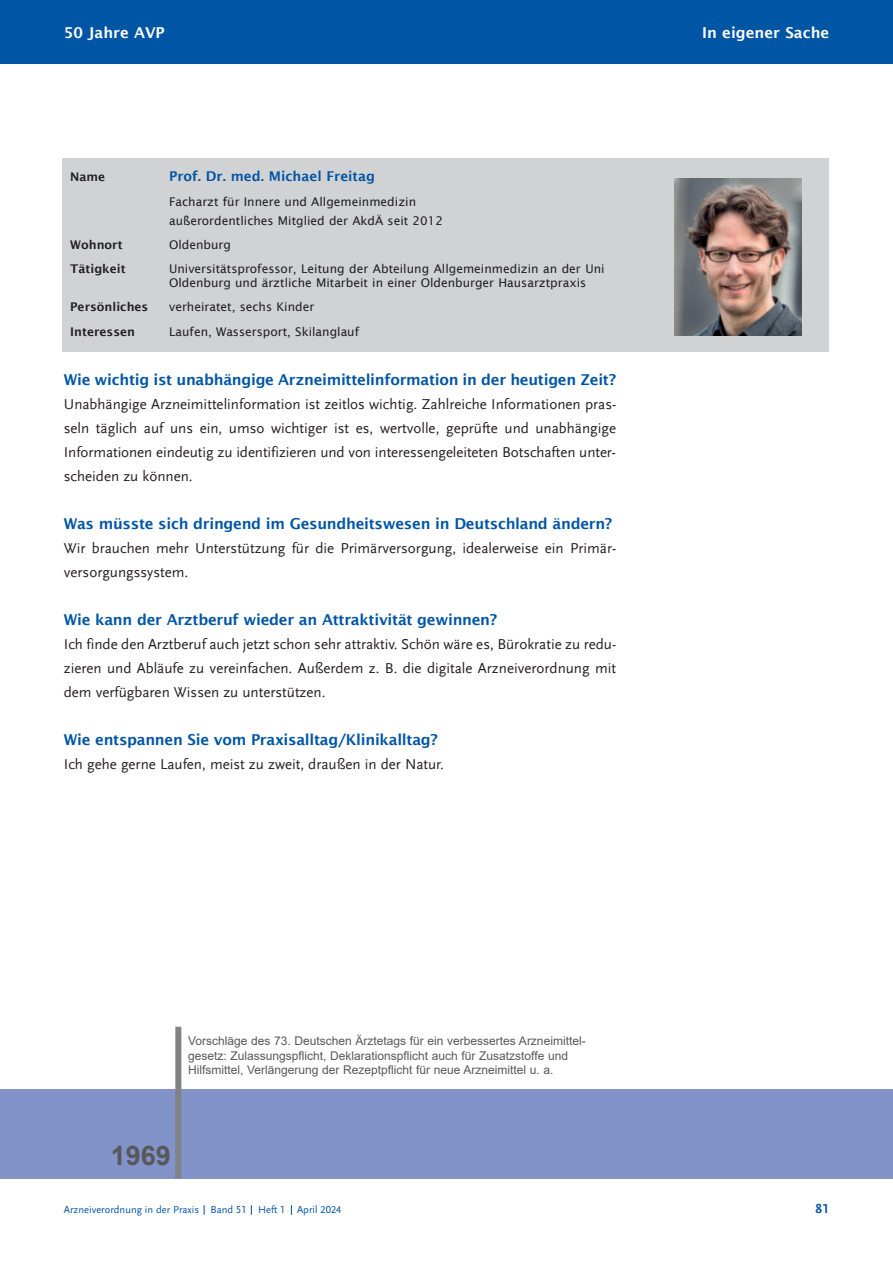
<style>
.page{position:relative;width:893px;height:1263px;background:#fff}
.page>*{position:absolute;margin:0;border:0;box-sizing:border-box;transform-origin:0 0}
.t1{font:700 27px "Arial";color:#57585a}
.t2{font:15px/24px "Scala Sans LF";color:#231f20;text-align:justify}
.t3{font:600 15px "Lucida Sans";letter-spacing:-.02em;color:#0155a5}
.t4{font:600 15px "Lucida Sans";color:#fff}
.t5{font:600 13.5px "Lucida Sans";color:#0155a5}
.t6{font:700 13.5px "Scala Sans LF";color:#0155a5}
.t7{font:12px/14.4px "Lucida Sans";color:#231f20}
.t8{font:12px/14.4px "Arial";color:#57585a}
.t9{font:600 12px "Lucida Sans";color:#231f20}
.t10{font:10.5px "Scala Sans LF";color:#0155a5}
</style>
<div class="page">
<div style="left:0;top:1089px;width:893px;height:89px;background:#8193c9"></div>
<div style="left:0;top:0;width:893px;height:64px;background:#0155a5"></div>
<div style="left:63px;top:158px;width:766px;height:194px;background:#d1d2d4"></div>
<img style="left:674px;top:179px;width:128px;height:156px">
<div style="left:175px;top:1027px;width:6px;height:151px;background:#808285"></div>
<p class="t4" style="left:64px;top:24px;width:102px">50 Jahre AVP</p>
<p class="t9" style="left:70px;top:169px;width:36px">Name</p>
<p class="t5" style="left:169px;top:168px;width:207px">Prof. Dr. med. Michael Freitag</p>
<p class="t7" style="left:169px;top:194px;width:249px">Facharzt für Innere und Allgemeinmedizin</p>
<p class="t7" style="left:169px;top:213px;width:275px">außerordentliches Mitglied der AkdÄ seit 2012</p>
<p class="t9" style="left:70px;top:237px;width:54px">Wohnort</p>
<p class="t7" style="left:169px;top:237px;width:63px">Oldenburg</p>
<p class="t9" style="left:70px;top:261px;width:57px">Tätigkeit</p>
<p class="t7" style="left:169px;top:261px;width:437px">Universitätsprofessor, Leitung der Abteilung Allgemeinmedizin an der Uni<br>Oldenburg und ärztliche Mitarbeit in einer Oldenburger Hausarztpraxis</p>
<p class="t9" style="left:70px;top:299px;width:80px">Persönliches</p>
<p class="t7" style="left:169px;top:299px;width:147px">verheiratet, sechs Kinder</p>
<p class="t9" style="left:70px;top:324px;width:66px">Interessen</p>
<p class="t7" style="left:169px;top:324px;width:192px">Laufen, Wassersport, Skilanglauf</p>
<p class="t3" style="left:64px;top:371px;width:554px">Wie wichtig ist unabhängige Arzneimittelinformation in der heutigen Zeit?</p>
<p class="t2" style="left:64px;top:393px;width:554px">Unabhängige Arzneimittelinformation ist zeitlos wichtig. Zahlreiche Informationen pras&shy;seln täglich auf uns ein, umso wichtiger ist es, wertvolle, geprüfte und unabhängige Informationen eindeutig zu identifizieren und von interessengeleiteten Botschaften unter - scheiden zu können.</p>
<p class="t3" style="left:64px;top:515px;width:550px">Was müsste sich dringend im Gesundheitswesen in Deutschland ändern?</p>
<p class="t2" style="left:64px;top:537px;width:554px">Wir brauchen mehr Unterstützung für die Primärversorgung, idealerweise ein Primär - versorgungssystem.</p>
<p class="t3" style="left:64px;top:611px;width:435px">Wie kann der Arztberuf wieder an Attraktivität gewinnen?</p>
<p class="t2" style="left:64px;top:633px;width:554px">Ich finde den Arztberuf auch jetzt schon sehr attraktiv. Schön wäre es, Bürokratie zu redu&shy;zieren und Abläufe zu vereinfachen. Außerdem z. B. die digitale Arzneiverordnung mit dem verfügbaren Wissen zu unterstützen.</p>
<p class="t3" style="left:64px;top:731px;width:376px">Wie entspannen Sie vom Praxisalltag/Klinikalltag?</p>
<p class="t2" style="left:64px;top:753px;width:382px">Ich gehe gerne Laufen, meist zu zweit, draußen in der Natur.</p>
<p class="t4" style="left:702px;top:24px;width:129px">In eigener Sache</p>
<p class="t8" style="left:188px;top:1034px;width:399px">Vorschläge des 73. Deutschen Ärztetags für ein verbessertes Arzneimittel-</p>
<p class="t8" style="left:188px;top:1048px;width:381px">gesetz: Zulassungspflicht, Deklarationspflicht auch für Zusatzstoffe und<br>Hilfsmittel, Verlängerung der Rezeptpflicht für neue Arzneimittel u. a.</p>
<p class="t1" style="left:111px;top:1141px;width:62px">1969</p>
<p class="t10" style="left:64px;top:1204px;width:279px">Arzneiverordnung in der Praxis Band 51 Heft 1 April 2024</p>
<p class="t6" style="left:816px;top:1202px;width:15px">81</p>
</div>
